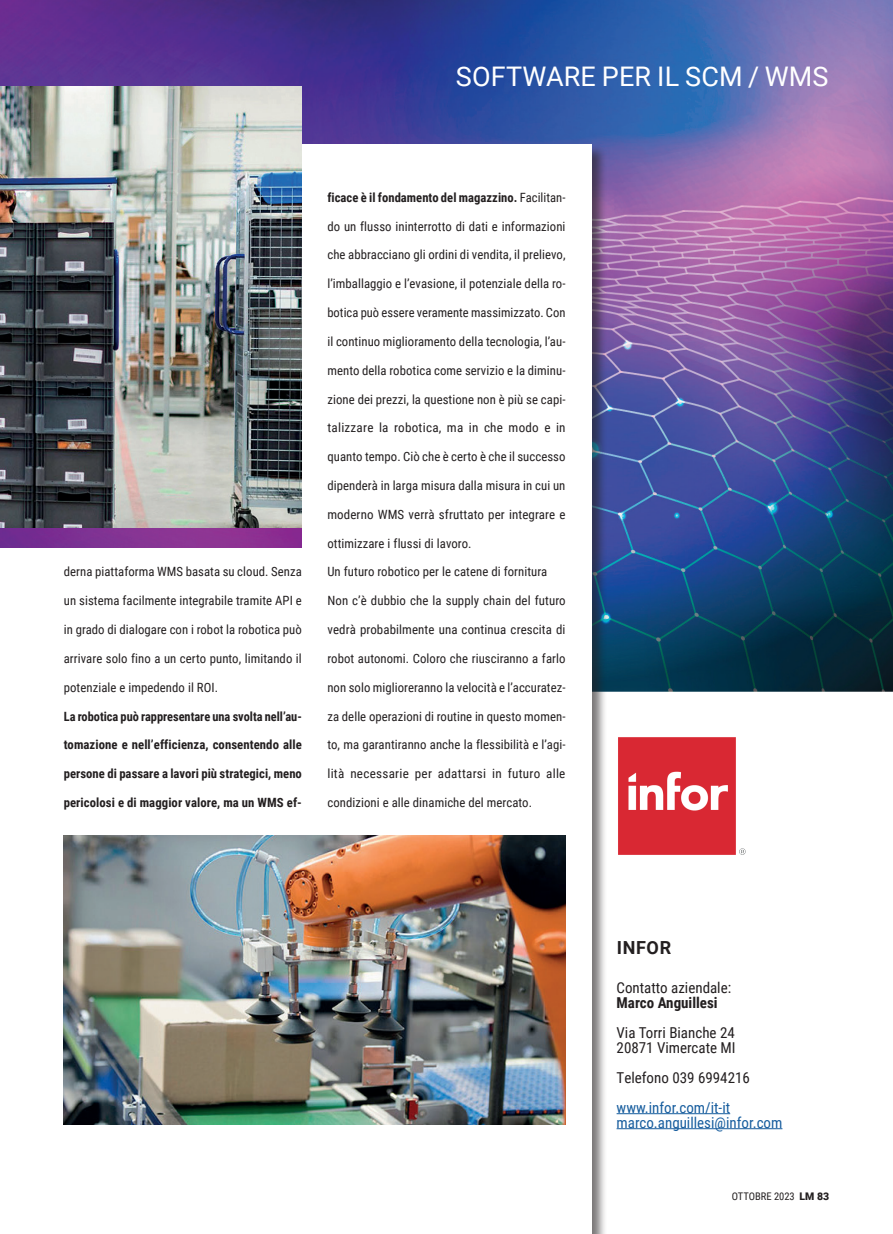
<style>
.page{position:relative;width:893px;height:1234px;background:#fff}
.page>*{position:absolute;margin:0;border:0;box-sizing:border-box;transform-origin:0 0}
.t1{font:27px "Roboto";letter-spacing:.005em;color:#fff}
.DOSS_NOME_AZIENDA_DATI_022{font:700 18px "Roboto";letter-spacing:.035em;color:#231f20}
.DOSS_DATI_AZIENDA_022{font:15px "Roboto Condensed";color:#231f20}
.DOSS_DATI_AZIENDA_022-2{font:15px "Roboto Condensed";color:#175d9e}
.DOSS_DATI_AZIENDA_022-3{font:700 15px "Roboto Condensed";color:#231f20}
.DOSS_BODY_022{font:12.75px "Roboto Condensed";letter-spacing:.005em;color:#231f20}
.DOSS_BODY_022-2{font:700 12.75px "Roboto Condensed";letter-spacing:.005em;color:#231f20}
.t2{font:10.5px "Roboto Condensed";color:#231f20}
.s1{font-weight:400}
.s2{font-family:"Roboto";font-weight:900}
</style>
<div class="page">
<img style="left:0;top:0;width:893px;height:691px">
<div style="left:0;top:144px;width:608px;height:1089px;background:#231f20;opacity:.6"></div>
<div style="left:0;top:144px;width:591px;height:1089px;background:#fff"></div>
<img style="left:0;top:527px;width:302px;height:20px">
<hr style="left:617px;top:1113px;width:113px;height:1px;background:#175d9e">
<hr style="left:617px;top:1128px;width:165px;height:1px;background:#175d9e">
<img style="left:618px;top:737px;width:128px;height:118px">
<img style="left:64px;top:835px;width:502px;height:288px">
<img style="left:0;top:86px;width:302px;height:441px">
<p class="t1" style="left:456px;top:58px;width:374px">SOFTWARE PER IL SCM / WMS</p>
<p class="DOSS_BODY_022" style="left:64px;top:563px;width:240px">derna piattaforma WMS basata su cloud. Senza</p>
<p class="DOSS_BODY_022" style="left:64px;top:591px;width:240px">un sistema facilmente integrabile tramite API e</p>
<p class="DOSS_BODY_022" style="left:64px;top:620px;width:240px">in grado di dialogare con i robot la robotica può</p>
<p class="DOSS_BODY_022" style="left:64px;top:649px;width:240px">arrivare solo fino a un certo punto, limitando il</p>
<p class="DOSS_BODY_022" style="left:64px;top:678px;width:156px">potenziale e impedendo il ROI.</p>
<p class="DOSS_BODY_022-2" style="left:64px;top:707px;width:240px">La robotica può rappresentare una svolta nell’au-</p>
<p class="DOSS_BODY_022-2" style="left:64px;top:735px;width:240px">tomazione e nell’efficienza, consentendo alle</p>
<p class="DOSS_BODY_022-2" style="left:64px;top:764px;width:240px">persone di passare a lavori più strategici, meno</p>
<p class="DOSS_BODY_022-2" style="left:64px;top:793px;width:240px">pericolosi e di maggior valore, ma un WMS ef-</p>
<p class="DOSS_BODY_022-2" style="left:327px;top:188px;width:240px">ficace è il fondamento del magazzino. <span class="s1">Facilitan-</span></p>
<p class="DOSS_BODY_022" style="left:327px;top:217px;width:240px">do un flusso ininterrotto di dati e informazioni</p>
<p class="DOSS_BODY_022" style="left:327px;top:246px;width:240px">che abbracciano gli ordini di vendita, il prelievo,</p>
<p class="DOSS_BODY_022" style="left:327px;top:275px;width:240px">l’imballaggio e l’evasione, il potenziale della ro-</p>
<p class="DOSS_BODY_022" style="left:327px;top:303px;width:240px">botica può essere veramente massimizzato. Con</p>
<p class="DOSS_BODY_022" style="left:327px;top:332px;width:240px">il continuo miglioramento della tecnologia, l’au-</p>
<p class="DOSS_BODY_022" style="left:327px;top:361px;width:240px">mento della robotica come servizio e la diminu-</p>
<p class="DOSS_BODY_022" style="left:327px;top:390px;width:240px">zione dei prezzi, la questione non è più se capi-</p>
<p class="DOSS_BODY_022" style="left:327px;top:419px;width:240px">talizzare la robotica, ma in che modo e in</p>
<p class="DOSS_BODY_022" style="left:327px;top:447px;width:240px">quanto tempo. Ciò che è certo è che il successo</p>
<p class="DOSS_BODY_022" style="left:327px;top:476px;width:240px">dipenderà in larga misura dalla misura in cui un</p>
<p class="DOSS_BODY_022" style="left:327px;top:505px;width:240px">moderno WMS verrà sfruttato per integrare e</p>
<p class="DOSS_BODY_022" style="left:327px;top:534px;width:146px">ottimizzare i flussi di lavoro.</p>
<p class="DOSS_BODY_022" style="left:327px;top:563px;width:221px">Un futuro robotico per le catene di fornitura</p>
<p class="DOSS_BODY_022" style="left:327px;top:591px;width:240px">Non c’è dubbio che la supply chain del futuro</p>
<p class="DOSS_BODY_022" style="left:327px;top:620px;width:240px">vedrà probabilmente una continua crescita di</p>
<p class="DOSS_BODY_022" style="left:327px;top:649px;width:240px">robot autonomi. Coloro che riusciranno a farlo</p>
<p class="DOSS_BODY_022" style="left:327px;top:678px;width:240px">non solo miglioreranno la velocità e l’accuratez-</p>
<p class="DOSS_BODY_022" style="left:327px;top:707px;width:240px">za delle operazioni di routine in questo momen-</p>
<p class="DOSS_BODY_022" style="left:327px;top:735px;width:240px">to, ma garantiranno anche la flessibilità e l’agi-</p>
<p class="DOSS_BODY_022" style="left:327px;top:764px;width:240px">lità necessarie per adattarsi in futuro alle</p>
<p class="DOSS_BODY_022" style="left:327px;top:793px;width:206px">condizioni e alle dinamiche del mercato.</p>
<p class="DOSS_NOME_AZIENDA_DATI_022" style="left:617px;top:934px;width:56px">INFOR</p>
<p class="DOSS_DATI_AZIENDA_022" style="left:617px;top:976px;width:116px">Contatto aziendale:</p>
<p class="DOSS_DATI_AZIENDA_022-3" style="left:617px;top:991px;width:103px">Marco Anguillesi</p>
<p class="DOSS_DATI_AZIENDA_022" style="left:617px;top:1021px;width:120px">Via Torri Bianche 24</p>
<p class="DOSS_DATI_AZIENDA_022" style="left:617px;top:1036px;width:121px">20871 Vimercate MI</p>
<p class="DOSS_DATI_AZIENDA_022" style="left:617px;top:1066px;width:135px">Telefono 039 6994216</p>
<p class="DOSS_DATI_AZIENDA_022-2" style="left:617px;top:1096px;width:115px">www.infor.com/it-it</p>
<p class="DOSS_DATI_AZIENDA_022-2" style="left:617px;top:1111px;width:167px">marco.anguillesi@infor.com</p>
<p class="t2" style="left:732px;top:1188px;width:99px">OTTOBRE 2023 <span class="s2">LM 83</span></p>
</div>
